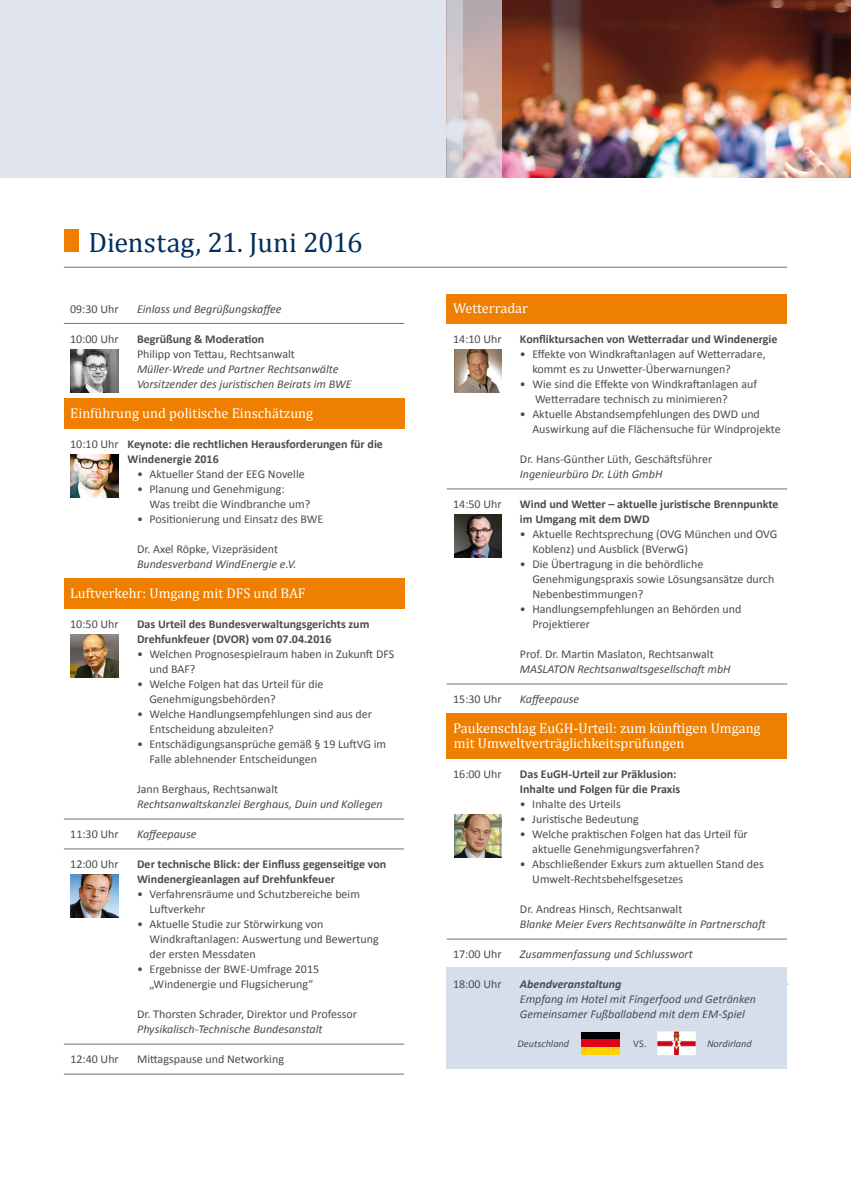
<style>
.page{position:relative;width:851px;height:1191px;background:#fff}
.page>*{position:absolute;margin:0;border:0;box-sizing:border-box;transform-origin:0 0}
.t1{font:28.2px "Cambria";letter-spacing:-.005em;color:#00305e}
.t2{font:14.25px/15px "Cambria";color:#fff}
.t3{font:12px/15px "Calibri";color:#4b4b4d}
.t4{font:italic 12px/15px "Calibri";color:#4b4b4d}
.t5{font:700 12px/15px "Calibri";color:#4b4b4d}
.t6{font:italic 700 12px "Calibri";color:#4b4b4d}
.t7{font:italic 10.2px "Calibri";color:#4b4b4d}
.t8{font:10.2px "Calibri";color:#4b4b4d}
.s1{font-weight:400}
</style>
<div class="page">
<hr style="left:64px;top:323px;width:340px;height:1px;background:#707172">
<hr style="left:64px;top:1073px;width:340px;height:1px;background:#707172">
<hr style="left:64px;top:1043px;width:340px;height:1px;background:#707172">
<hr style="left:64px;top:818px;width:340px;height:1px;background:#707172">
<hr style="left:64px;top:848px;width:340px;height:1px;background:#707172">
<hr style="left:446px;top:488px;width:341px;height:1px;background:#707172">
<hr style="left:446px;top:683px;width:341px;height:1px;background:#707172">
<hr style="left:446px;top:938px;width:341px;height:1px;background:#707172">
<div style="left:64px;top:398px;width:340px;height:30px;background:#ee7f00"></div>
<div style="left:64px;top:578px;width:340px;height:30px;background:#ee7f00"></div>
<div style="left:446px;top:294px;width:341px;height:29px;background:#ee7f00"></div>
<div style="left:446px;top:713px;width:341px;height:46px;background:#ee7f00"></div>
<div style="left:446px;top:967px;width:341px;height:101px;background:#d7deeb"></div>
<img style="left:657px;top:1031px;width:38px;height:24px">
<div style="left:581px;top:1031px;width:39px;height:8px;background:#000"></div>
<div style="left:581px;top:1039px;width:39px;height:8px;background:#e2001a"></div>
<div style="left:581px;top:1047px;width:39px;height:8px;background:#ffd400"></div>
<img style="left:70px;top:454px;width:48px;height:43px">
<img style="left:70px;top:349px;width:48px;height:43px">
<img style="left:454px;top:349px;width:48px;height:43px">
<img style="left:70px;top:634px;width:48px;height:43px">
<img style="left:70px;top:874px;width:48px;height:43px">
<img style="left:454px;top:514px;width:48px;height:43px">
<img style="left:454px;top:814px;width:48px;height:43px">
<div style="left:0;top:0;width:850px;height:178px;background:#dfe4ef"></div>
<img style="left:502px;top:0;width:348px;height:178px">
<svg style="left:446px;top:0;width:56px;height:178px"></svg>
<div style="left:64px;top:229px;width:14px;height:23px;background:#ee7f00"></div>
<hr style="left:64px;top:267px;width:723px;height:1px;background:#707172">
<h1 class="t1" style="left:88px;top:225px;width:275px">Dienstag, 21. Juni 2016</h1>
<p class="t3" style="left:70px;top:301px;width:50px">09:30 Uhr</p>
<p class="t4" style="left:137px;top:301px;width:146px">Einlass und Begrüßungskaffee</p>
<p class="t3" style="left:70px;top:331px;width:50px">10:00 Uhr</p>
<p class="t5" style="left:137px;top:331px;width:129px">Begrüßung &amp; Moderation</p>
<p class="t3" style="left:137px;top:346px;width:159px">Philipp von Tettau, Rechtsanwalt</p>
<p class="t4" style="left:137px;top:361px;width:216px">Müller-Wrede und Partner Rechtsanwälte<br>Vorsitzender des juristischen Beirats im BWE</p>
<p class="t2" style="left:70px;top:405px;width:244px">Einführung und politische Einschätzung</p>
<p class="t5" style="left:128px;top:436px;width:257px;text-indent:-57px"><span class="s1">10:10 Uhr</span> Keynote: die rechtlichen Herausforderungen für die<br>Windenergie 2016</p>
<p class="t3" style="left:137px;top:466px;width:169px">• Aktueller Stand der EEG Novelle</p>
<p class="t3" style="left:149px;top:481px;width:162px;text-indent:-12px">• Planung und Genehmigung:<br>Was treibt die Windbranche um?</p>
<p class="t3" style="left:137px;top:511px;width:188px">• Positionierung und Einsatz des BWE</p>
<p class="t3" style="left:137px;top:541px;width:142px">Dr. Axel Röpke, Vizepräsident</p>
<p class="t4" style="left:137px;top:556px;width:161px">Bundesverband WindEnergie e.V.</p>
<p class="t2" style="left:70px;top:585px;width:237px">Luftverkehr: Umgang mit DFS und BAF</p>
<p class="t3" style="left:70px;top:616px;width:50px">10:50 Uhr</p>
<p class="t5" style="left:137px;top:616px;width:234px">Das Urteil des Bundesverwaltungsgerichts zum<br>Drehfunkfeuer (DVOR) vom 07.04.2016</p>
<p class="t3" style="left:149px;top:646px;width:246px;text-indent:-12px">• Welchen Prognosespielraum haben in Zukunft DFS und BAF?</p>
<p class="t3" style="left:149px;top:676px;width:175px;text-indent:-12px">• Welche Folgen hat das Urteil für die<br>Genehmigungsbehörden?</p>
<p class="t3" style="left:149px;top:706px;width:224px;text-indent:-12px">• Welche Handlungsempfehlungen sind aus der<br>Entscheidung abzuleiten?</p>
<p class="t3" style="left:149px;top:736px;width:238px;text-indent:-12px">• Entschädigungsansprüche gemäß § 19 LuftVG im<br>Falle ablehnender Entscheidungen</p>
<p class="t3" style="left:137px;top:781px;width:143px">Jann Berghaus, Rechtsanwalt</p>
<p class="t4" style="left:137px;top:796px;width:247px">Rechtsanwaltskanzlei Berghaus, Duin und Kollegen</p>
<p class="t3" style="left:70px;top:826px;width:50px">11:30 Uhr</p>
<p class="t4" style="left:137px;top:826px;width:61px">Kaffeepause</p>
<p class="t3" style="left:70px;top:856px;width:50px">12:00 Uhr</p>
<p class="t5" style="left:137px;top:856px;width:251px">Der technische Blick: der Einfluss gegenseitige von<br>Windenergieanlagen auf Drehfunkfeuer</p>
<p class="t3" style="left:149px;top:886px;width:212px;text-indent:-12px">• Verfahrensräume und Schutzbereiche beim<br>Luftverkehr</p>
<p class="t3" style="left:149px;top:916px;width:231px;text-indent:-12px">• Aktuelle Studie zur Störwirkung von<br>Windkraftanlagen: Auswertung und Bewertung der ersten Messdaten</p>
<p class="t3" style="left:137px;top:961px;width:183px;text-align:center">• Ergebnisse der BWE-Umfrage 2015 „Windenergie und Flugsicherung“</p>
<p class="t3" style="left:137px;top:1006px;width:221px">Dr. Thorsten Schrader, Direktor und Professor</p>
<p class="t4" style="left:137px;top:1021px;width:187px">Physikalisch-Technische Bundesanstalt</p>
<p class="t3" style="left:70px;top:1051px;width:50px">12:40 Uhr</p>
<p class="t3" style="left:137px;top:1051px;width:148px">Mittagspause und Networking</p>
<p class="t2" style="left:453px;top:300px;width:76px">Wetterradar</p>
<p class="t3" style="left:453px;top:331px;width:50px">14:10 Uhr</p>
<p class="t5" style="left:520px;top:331px;width:259px">Konfliktursachen von Wetterradar und Windenergie</p>
<p class="t3" style="left:532px;top:346px;width:235px;text-indent:-12px">• Effekte von Windkraftanlagen auf Wetterradare, kommt es zu Unwetter-Überwarnungen?</p>
<p class="t3" style="left:535px;top:376px;width:223px;text-indent:-15px">• Wie sind die Effekte von Windkraftanlagen auf<br>Wetterradare technisch zu minimieren?</p>
<p class="t3" style="left:532px;top:406px;width:250px;text-indent:-12px">• Aktuelle Abstandsempfehlungen des DWD und<br>Auswirkung auf die Flächensuche für Windprojekte</p>
<p class="t3" style="left:520px;top:451px;width:194px">Dr. Hans-Günther Lüth, Geschäftsführer</p>
<p class="t4" style="left:520px;top:466px;width:144px">Ingenieurbüro Dr. Lüth GmbH</p>
<p class="t3" style="left:453px;top:496px;width:50px">14:50 Uhr</p>
<p class="t5" style="left:520px;top:496px;width:260px">Wind und Wetter – aktuelle juristische Brennpunkte im Umgang mit dem DWD</p>
<p class="t3" style="left:532px;top:526px;width:247px;text-indent:-12px">• Aktuelle Rechtsprechung (OVG München und OVG<br>Koblenz) und Ausblick (BVerwG)</p>
<p class="t3" style="left:532px;top:556px;width:243px;text-indent:-12px">• Die Übertragung in die behördliche<br>Genehmigungspraxis sowie Lösungsansätze durch<br>Nebenbestimmungen?</p>
<p class="t3" style="left:532px;top:601px;width:210px;text-indent:-12px">• Handlungsempfehlungen an Behörden und<br>Projektierer</p>
<p class="t3" style="left:520px;top:646px;width:195px">Prof. Dr. Martin Maslaton, Rechtsanwalt</p>
<p class="t4" style="left:520px;top:661px;width:212px">MASLATON Rechtsanwaltsgesellschaft mbH</p>
<p class="t3" style="left:453px;top:691px;width:50px">15:30 Uhr</p>
<p class="t4" style="left:520px;top:691px;width:61px">Kaffeepause</p>
<p class="t2" style="left:453px;top:720px;width:309px">Paukenschlag EuGH-Urteil: zum künftigen Umgang mit Umweltverträglichkeitsprüfungen</p>
<p class="t3" style="left:453px;top:766px;width:50px">16:00 Uhr</p>
<p class="t5" style="left:520px;top:766px;width:162px">Das EuGH-Urteil zur Präklusion:<br>Inhalte und Folgen für die Praxis</p>
<p class="t3" style="left:520px;top:796px;width:102px">• Inhalte des Urteils</p>
<p class="t3" style="left:520px;top:811px;width:120px">• Juristische Bedeutung</p>
<p class="t3" style="left:532px;top:826px;width:217px;text-indent:-12px">• Welche praktischen Folgen hat das Urteil für aktuelle Genehmigungsverfahren?</p>
<p class="t3" style="left:532px;top:856px;width:233px;text-indent:-12px">• Abschließender Exkurs zum aktuellen Stand des<br>Umwelt-Rechtsbehelfsgesetzes</p>
<p class="t3" style="left:520px;top:901px;width:164px">Dr. Andreas Hinsch, Rechtsanwalt</p>
<p class="t4" style="left:520px;top:916px;width:248px">Blanke Meier Evers Rechtsanwälte in Partnerschaft</p>
<p class="t3" style="left:453px;top:946px;width:50px">17:00 Uhr</p>
<p class="t4" style="left:520px;top:946px;width:174px">Zusammenfassung und Schlusswort</p>
<p class="t3" style="left:453px;top:976px;width:50px">18:00 Uhr</p>
<p class="t6" style="left:520px;top:976px;width:103px">Abendveranstaltung</p>
<p class="t4" style="left:520px;top:991px;width:237px">Empfang im Hotel mit Fingerfood und Getränken<br>Gemeinsamer Fußballabend mit dem EM-Spiel</p>
<p class="t7" style="left:517px;top:1036px;width:53px">Deutschland</p>
<p class="t8" style="left:633px;top:1037px;width:15px">VS.</p>
<p class="t7" style="left:707px;top:1036px;width:46px">Nordirland</p>
</div>
